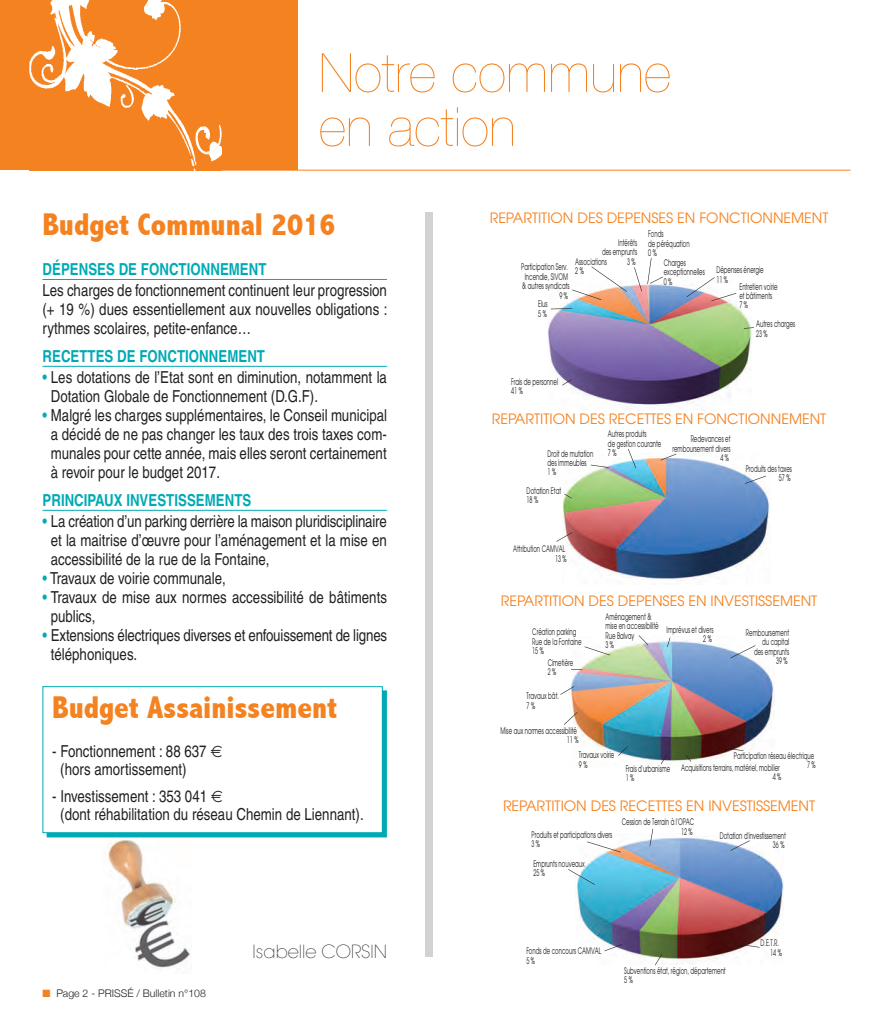
<style>
.page{position:relative;width:893px;height:1021px;background:#fff}
.page>*{position:absolute;margin:0;border:0;box-sizing:border-box;transform-origin:0 0}
.t1{font:200 54px/54px "Helvetica Neue";color:#f58220}
.t2{font:800 condensed 31.5px "Abadi";color:#f58220}
.t3{font:200 18px "Avant Garde";color:#231f20}
.t4{font:condensed 16.5px/19px "Helvetica";color:#231f20}
.t5{font:700 condensed 16.5px "Helvetica";color:#00aab5}
.t6{font:14.25px "Avant Garde";color:#f58220}
.t7{font:300 10.5px "Helvetica Neue";color:#231f20}
.t8{font:9px/9.4px "Avant Garde";color:#231f20;scale:.6 1}
.s1{color:#00aab5}
.s2{color:#f58220}
</style>
<div class="page">
<img style="left:107px;top:838px;width:83px;height:132px">
<hr style="left:43px;top:170px;width:807px;height:1px;background:#f58220">
<div style="left:0;top:0;width:298px;height:170px;background:#f58220"></div>
<img style="left:30px;top:0;width:191px;height:171px">
<img style="left:43px;top:170px;width:178px;height:1px">
<hr style="left:43px;top:279px;width:344px;height:1px;background:#00aab5">
<hr style="left:43px;top:366px;width:344px;height:1px;background:#00aab5">
<hr style="left:43px;top:510px;width:344px;height:1px;background:#00aab5">
<div style="left:43px;top:686px;width:340px;height:147px;border:1px solid #00aab5"></div>
<img style="left:548px;top:283px;width:204px;height:123px">
<svg style="left:551px;top:308px;width:21px;height:1px"></svg>
<svg style="left:686px;top:277px;width:50px;height:24px"></svg>
<svg style="left:744px;top:327px;width:10px;height:2px"></svg>
<svg style="left:562px;top:379px;width:10px;height:6px"></svg>
<svg style="left:572px;top:266px;width:55px;height:34px"></svg>
<svg style="left:634px;top:258px;width:29px;height:33px"></svg>
<div style="left:425px;top:213px;width:8px;height:744px;background:#d1d2d4"></div>
<img style="left:563px;top:453px;width:207px;height:128px">
<svg style="left:564px;top:493px;width:8px;height:5px"></svg>
<svg style="left:745px;top:475px;width:21px;height:9px"></svg>
<svg style="left:557px;top:532px;width:15px;height:9px"></svg>
<svg style="left:591px;top:464px;width:18px;height:4px"></svg>
<svg style="left:628px;top:449px;width:8px;height:19px"></svg>
<svg style="left:660px;top:454px;width:16px;height:6px"></svg>
<img style="left:571px;top:636px;width:203px;height:131px">
<svg style="left:730px;top:645px;width:25px;height:13px"></svg>
<svg style="left:564px;top:712px;width:13px;height:12px"></svg>
<svg style="left:584px;top:646px;width:26px;height:9px"></svg>
<svg style="left:639px;top:635px;width:9px;height:10px"></svg>
<svg style="left:667px;top:637px;width:3px;height:10px"></svg>
<svg style="left:728px;top:748px;width:15px;height:3px"></svg>
<svg style="left:686px;top:755px;width:5px;height:6px"></svg>
<svg style="left:661px;top:754px;width:6px;height:10px"></svg>
<svg style="left:618px;top:746px;width:10px;height:9px"></svg>
<svg style="left:561px;top:686px;width:13px;height:8px"></svg>
<img style="left:577px;top:833px;width:207px;height:131px">
<svg style="left:568px;top:869px;width:27px;height:15px"></svg>
<svg style="left:730px;top:840px;width:20px;height:10px"></svg>
<svg style="left:587px;top:841px;width:34px;height:11px"></svg>
<svg style="left:649px;top:828px;width:4px;height:18px"></svg>
<svg style="left:727px;top:942px;width:32px;height:5px"></svg>
<svg style="left:655px;top:953px;width:7px;height:12px"></svg>
<svg style="left:604px;top:944px;width:18px;height:7px"></svg>
<h1 class="t1" style="left:319px;top:45px;width:354px">Notre commune en action</h1>
<h2 class="t2" style="left:43px;top:207px;width:294px">Budget Communal 2016</h2>
<h3 class="t5" style="left:43px;top:263px;width:226px">DÉPENSES DE FONCTIONNEMENT</h3>
<h3 class="t4" style="left:43px;top:282px;width:346px;text-align:justify">Les charges de fonctionnement continuent leur progression (+ 19 %) dues essentiellement aux nouvelles obligations : rythmes scolaires, petite-enfance…</h3>
<h3 class="t5" style="left:43px;top:350px;width:224px">RECETTES DE FONCTIONNEMENT</h3>
<h3 class="t4" style="left:51px;top:369px;width:338px;text-indent:-8px"><span class="s1">•</span> Les dotations de l’Etat sont en diminution, notamment la<br>Dotation Globale de Fonctionnement (D.G.F).</h3>
<h3 class="t4" style="left:51px;top:407px;width:338px;text-align:justify;text-indent:-8px"><span class="s1">•</span> Malgré les charges supplémentaires, le Conseil municipal a décidé de ne pas changer les taux des trois taxes com&shy;munales pour cette année, mais elles seront certainement à revoir pour le budget 2017.</h3>
<h3 class="t5" style="left:43px;top:494px;width:210px">PRINCIPAUX INVESTISSEMENTS</h3>
<h3 class="t4" style="left:51px;top:513px;width:338px;text-align:justify;text-indent:-8px"><span class="s1">•</span> La création d’un parking derrière la maison pluridisciplinaire et la maitrise d’œuvre pour l’aménagement et la mise en accessibilité de la rue de la Fontaine,</h3>
<h3 class="t4" style="left:43px;top:570px;width:185px"><span class="s1">•</span> Travaux de voirie communale,</h3>
<h3 class="t4" style="left:51px;top:589px;width:338px;text-indent:-8px"><span class="s1">•</span> Travaux de mise aux normes accessibilité de bâtiments publics,</h3>
<h3 class="t4" style="left:51px;top:627px;width:338px;text-indent:-8px"><span class="s1">•</span> Extensions électriques diverses et enfouissement de lignes téléphoniques.</h3>
<h2 class="t2" style="left:52px;top:690px;width:287px">Budget Assainissement</h2>
<h3 class="t4" style="left:60px;top:744px;width:148px;line-height:18px;text-indent:-8px">- Fonctionnement : 88 637 (hors amortissement)</h3>
<h3 class="t4" style="left:60px;top:788px;width:305px;line-height:18px;text-indent:-8px">- Investissement : 353 041<br>(dont réhabilitation du réseau Chemin de Liennant).</h3>
<p class="t7" style="left:43px;top:986px;width:165px"><span class="s2">■</span> Page 2 - PRISSÉ / Bulletin n°108</p>
<h3 class="t3" style="left:253px;top:944px;width:136px">Isabelle CORSIN</h3>
<h3 class="t6" style="left:490px;top:210px;width:340px">REPARTITION DES DEPENSES EN FONCTIONNEMENT</h3>
<p class="t8" style="left:602px;top:238px;width:60px;text-align:right">Intérêts<br>des emprunts<br>3 %</p>
<p class="t8" style="left:575px;top:257px;width:55px">Associations<br>2 %</p>
<p class="t8" style="left:521px;top:263px;width:82px;text-align:right">Participation Serv.<br>Incendie, SIVOM &amp; autres syndicats<br>9 %</p>
<p class="t8" style="left:538px;top:299px;width:17px">Elus<br>5 %</p>
<p class="t8" style="left:648px;top:229px;width:71px">Fonds<br>de péréquation<br>0 %</p>
<p class="t8" style="left:664px;top:258px;width:70px">Charges exceptionnelles<br>0 %</p>
<p class="t8" style="left:716px;top:265px;width:80px">Dépenses énergie<br>11 %</p>
<p class="t8" style="left:739px;top:282px;width:65px">Entretien voirie et bâtiments<br>7 %</p>
<p class="t8" style="left:756px;top:319px;width:67px">Autres charges<br>23 %</p>
<p class="t8" style="left:511px;top:377px;width:80px">Frais de personnel<br>41 %</p>
<h3 class="t6" style="left:492px;top:410px;width:336px">REPARTITION DES RECETTES EN FONCTIONNEMENT</h3>
<p class="t8" style="left:547px;top:449px;width:78px">Droit de mutation des immeubles<br>1 %</p>
<p class="t8" style="left:527px;top:486px;width:59px">Dotation Etat<br>18 %</p>
<p class="t8" style="left:608px;top:429px;width:91px">Autres produits<br>de gestion courante<br>7 %</p>
<p class="t8" style="left:672px;top:434px;width:98px;text-align:right">Redevances et remboursement divers<br>4 %</p>
<p class="t8" style="left:746px;top:464px;width:79px;text-align:right">Produits des taxes<br>57 %</p>
<p class="t8" style="left:513px;top:544px;width:91px;text-align:right">Attribution CAMVAL<br>13 %</p>
<h3 class="t6" style="left:501px;top:593px;width:318px">REPARTITION DES DEPENSES EN INVESTISSEMENT</h3>
<p class="t8" style="left:605px;top:612px;width:90px">Aménagement &amp; mise en accessibilité<br>Rue Balvay<br>3 %</p>
<p class="t8" style="left:667px;top:625px;width:80px;text-align:right">Imprévus et divers<br>2 %</p>
<p class="t8" style="left:532px;top:627px;width:84px">Création parking<br>Rue de la Fontaine<br>15 %</p>
<p class="t8" style="left:746px;top:628px;width:74px;text-align:right">Remboursement du capital<br>des emprunts<br>39 %</p>
<p class="t8" style="left:548px;top:657px;width:44px">Cimetière<br>2 %</p>
<p class="t8" style="left:527px;top:691px;width:55px">Travaux bât.<br>7 %</p>
<p class="t8" style="left:501px;top:725px;width:132px;text-align:right">Mise aux normes accessibilité<br>11 %</p>
<p class="t8" style="left:579px;top:750px;width:61px">Travaux voirie<br>9 %</p>
<p class="t8" style="left:626px;top:764px;width:76px">Frais d'urbanisme<br>1 %</p>
<p class="t8" style="left:681px;top:750px;width:223px;line-height:12px;text-indent:53px">Participation réseau électrique<br>Acquisitions terrains, matériel, mobilier</p>
<p class="t8" style="left:807px;top:760px;width:16px">7 %</p>
<p class="t8" style="left:773px;top:772px;width:16px">4 %</p>
<h3 class="t6" style="left:503px;top:797px;width:314px">REPARTITION DES RECETTES EN INVESTISSEMENT</h3>
<p class="t8" style="left:622px;top:817px;width:122px;text-align:right">Cession de Terrain à l'OPAC<br>12 %</p>
<p class="t8" style="left:531px;top:829px;width:136px">Produits et participations divers<br>3 %</p>
<p class="t8" style="left:720px;top:831px;width:112px;text-align:right">Dotation d'investissement<br>36 %</p>
<p class="t8" style="left:533px;top:859px;width:87px">Emprunts nouveaux<br>25 %</p>
<p class="t8" style="left:526px;top:946px;width:126px">Fonds de concours CAMVAL<br>5 %</p>
<p class="t8" style="left:624px;top:966px;width:171px">Subventions état, région, département<br>5 %</p>
<p class="t8" style="left:770px;top:938px;width:21px;text-indent:-10px">D.E.T.R.<br>14 %</p>
</div>
